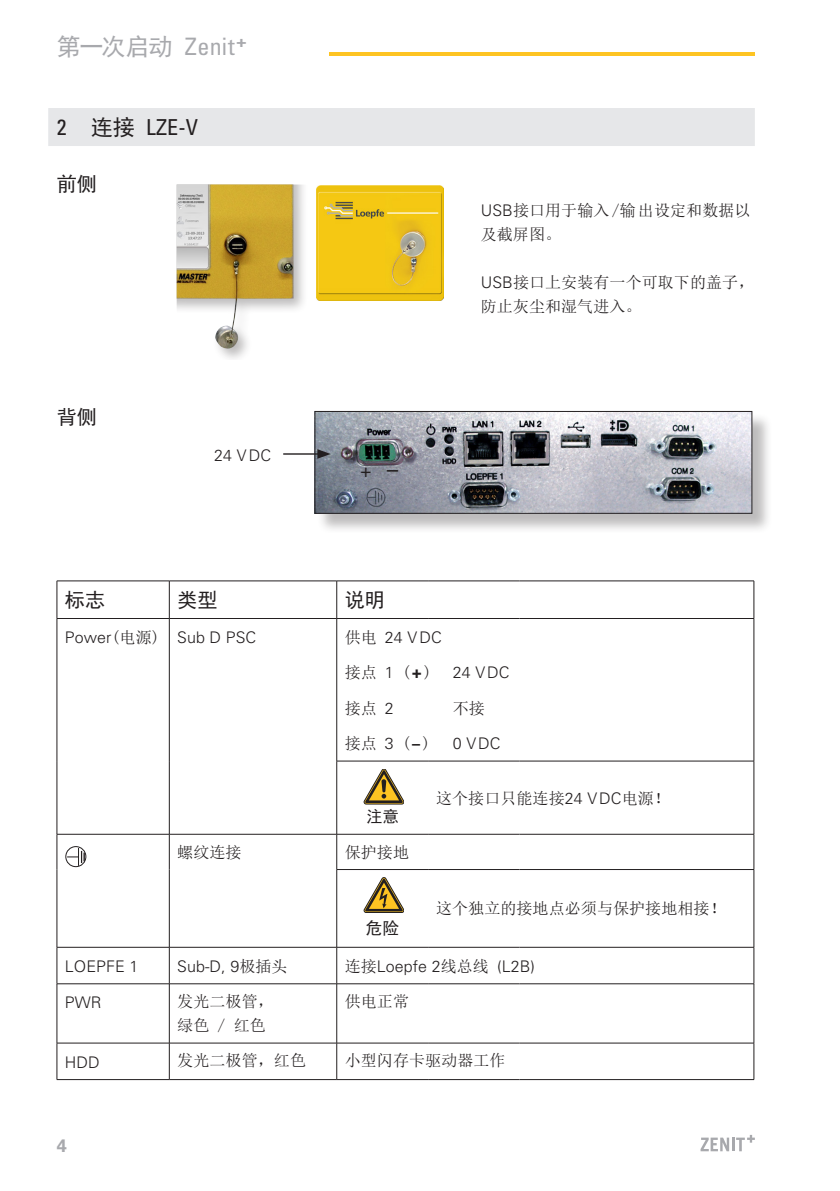
<style>
.page{position:relative;width:840px;height:1191px;background:#fff}
.page>*{position:absolute;margin:0;border:0;box-sizing:border-box;transform-origin:0 0}
.t1{font:24px "Sim Hei";letter-spacing:-.05em;color:#a8a9ad}
.t2{font:condensed 22px "Univers";color:#231f20}
.t3{font:21px "Sim Hei";color:#231f20}
.t4{font:20px "Sim Hei";letter-spacing:.005em;color:#231f20}
.t5{font:700 18px "Univers";color:#a8a9ad}
.t6{font:16.8px "Sim Hei";color:#231f20}
.t7{font:16px/24px "Sim Sun";letter-spacing:.005em;color:#231f20}
.t8{font:300 16px "Univers";letter-spacing:.005em;color:#231f20}
.t9{font:16px "Sim Hei";color:#231f20}
.s1{font-family:"Univers";font-stretch:condensed}
.s2{font-family:"Sim Hei";font-stretch:normal}
.s3{font-size:25.2px}
.s4{font-family:"Univers";font-weight:300}
.s5{font-family:"Sim Sun";font-weight:400}
.s6{font-family:"Univers";font-weight:700}
</style>
<div class="page">
<hr style="left:329px;top:53px;width:425px;height:3px;background:#fec422">
<svg style="left:700px;top:1137px;width:28px;height:14px"></svg>
<hr style="left:731px;top:1137px;width:3px;height:14px;background:#a8a9ad">
<svg style="left:736px;top:1135px;width:18px;height:16px"></svg>
<div style="left:48px;top:108px;width:706px;height:38px;background:#e6e7e9"></div>
<div style="left:176px;top:184px;width:132px;height:176px;background:#231f20;opacity:.3"></div>
<img style="left:176px;top:184px;width:117px;height:167px">
<div style="left:316px;top:413px;width:456px;height:121px;background:#231f20;opacity:.3"></div>
<img style="left:316px;top:413px;width:433px;height:98px">
<div style="left:314px;top:411px;width:437px;height:102px;border:1px solid #231f20"></div>
<hr style="left:283px;top:453px;width:37px;height:2px;background:#231f20">
<svg style="left:317px;top:449px;width:13px;height:10px"></svg>
<img style="left:316px;top:185px;width:127px;height:116px">
<hr style="left:57px;top:580px;width:112px;height:1px;background:#231f20">
<hr style="left:57px;top:581px;width:1px;height:37px;background:#231f20">
<hr style="left:169px;top:580px;width:167px;height:1px;background:#231f20">
<hr style="left:169px;top:581px;width:1px;height:37px;background:#231f20">
<hr style="left:336px;top:580px;width:92px;height:1px;background:#231f20">
<hr style="left:336px;top:581px;width:1px;height:37px;background:#231f20">
<hr style="left:428px;top:580px;width:91px;height:1px;background:#231f20">
<hr style="left:519px;top:580px;width:234px;height:1px;background:#231f20">
<hr style="left:753px;top:581px;width:1px;height:37px;background:#231f20">
<hr style="left:57px;top:618px;width:112px;height:1px;background:#231f20">
<hr style="left:57px;top:618px;width:1px;height:143px;background:#231f20">
<hr style="left:169px;top:618px;width:167px;height:1px;background:#231f20">
<hr style="left:169px;top:618px;width:1px;height:143px;background:#231f20">
<hr style="left:336px;top:618px;width:92px;height:1px;background:#231f20">
<hr style="left:336px;top:618px;width:1px;height:143px;background:#231f20">
<hr style="left:428px;top:618px;width:91px;height:1px;background:#231f20">
<hr style="left:519px;top:618px;width:234px;height:1px;background:#231f20">
<hr style="left:753px;top:618px;width:1px;height:143px;background:#231f20">
<hr style="left:57px;top:761px;width:1px;height:73px;background:#231f20">
<hr style="left:169px;top:761px;width:1px;height:73px;background:#231f20">
<hr style="left:336px;top:760px;width:92px;height:1px;background:#231f20">
<hr style="left:336px;top:761px;width:1px;height:73px;background:#231f20">
<hr style="left:428px;top:760px;width:91px;height:1px;background:#231f20">
<hr style="left:519px;top:760px;width:234px;height:1px;background:#231f20">
<hr style="left:753px;top:761px;width:1px;height:73px;background:#231f20">
<hr style="left:57px;top:834px;width:112px;height:1px;background:#231f20">
<hr style="left:57px;top:834px;width:1px;height:35px;background:#231f20">
<hr style="left:169px;top:834px;width:167px;height:1px;background:#231f20">
<hr style="left:169px;top:834px;width:1px;height:35px;background:#231f20">
<hr style="left:336px;top:834px;width:92px;height:1px;background:#231f20">
<hr style="left:336px;top:834px;width:1px;height:35px;background:#231f20">
<hr style="left:428px;top:834px;width:91px;height:1px;background:#231f20">
<hr style="left:519px;top:834px;width:234px;height:1px;background:#231f20">
<hr style="left:753px;top:834px;width:1px;height:35px;background:#231f20">
<hr style="left:57px;top:869px;width:1px;height:78px;background:#231f20">
<hr style="left:169px;top:869px;width:1px;height:78px;background:#231f20">
<hr style="left:753px;top:869px;width:1px;height:78px;background:#231f20">
<hr style="left:57px;top:947px;width:112px;height:1px;background:#231f20">
<hr style="left:57px;top:947px;width:1px;height:36px;background:#231f20">
<hr style="left:169px;top:947px;width:167px;height:1px;background:#231f20">
<hr style="left:169px;top:947px;width:1px;height:36px;background:#231f20">
<hr style="left:336px;top:947px;width:92px;height:1px;background:#231f20">
<hr style="left:336px;top:947px;width:1px;height:36px;background:#231f20">
<hr style="left:428px;top:947px;width:91px;height:1px;background:#231f20">
<hr style="left:519px;top:947px;width:234px;height:1px;background:#231f20">
<hr style="left:753px;top:947px;width:1px;height:36px;background:#231f20">
<hr style="left:57px;top:983px;width:112px;height:1px;background:#231f20">
<hr style="left:57px;top:984px;width:1px;height:59px;background:#231f20">
<hr style="left:169px;top:983px;width:167px;height:1px;background:#231f20">
<hr style="left:169px;top:984px;width:1px;height:59px;background:#231f20">
<hr style="left:336px;top:983px;width:92px;height:1px;background:#231f20">
<hr style="left:336px;top:984px;width:1px;height:59px;background:#231f20">
<hr style="left:428px;top:983px;width:91px;height:1px;background:#231f20">
<hr style="left:519px;top:983px;width:234px;height:1px;background:#231f20">
<hr style="left:753px;top:984px;width:1px;height:59px;background:#231f20">
<hr style="left:57px;top:1042px;width:112px;height:1px;background:#231f20">
<hr style="left:57px;top:1043px;width:1px;height:36px;background:#231f20">
<hr style="left:169px;top:1042px;width:167px;height:1px;background:#231f20">
<hr style="left:169px;top:1043px;width:1px;height:36px;background:#231f20">
<hr style="left:336px;top:1042px;width:92px;height:1px;background:#231f20">
<hr style="left:336px;top:1043px;width:1px;height:36px;background:#231f20">
<hr style="left:428px;top:1042px;width:91px;height:1px;background:#231f20">
<hr style="left:519px;top:1042px;width:234px;height:1px;background:#231f20">
<hr style="left:753px;top:1043px;width:1px;height:36px;background:#231f20">
<hr style="left:57px;top:1079px;width:112px;height:1px;background:#231f20">
<hr style="left:169px;top:1079px;width:167px;height:1px;background:#231f20">
<hr style="left:336px;top:1079px;width:92px;height:1px;background:#231f20">
<hr style="left:428px;top:1079px;width:91px;height:1px;background:#231f20">
<hr style="left:519px;top:1079px;width:234px;height:1px;background:#231f20">
<svg style="left:364px;top:769px;width:40px;height:35px"></svg>
<img style="left:67px;top:848px;width:17px;height:17px">
<div style="left:65px;top:846px;width:21px;height:21px;border:1px solid #231f20;border-radius:50%"></div>
<svg style="left:336px;top:869px;width:417px;height:78px"></svg>
<h1 class="t1" style="left:57px;top:34px;width:191px">第一次启动 <span class="s1">Zenit</span><sup>+</sup></h1>
<h2 class="t2" style="left:57px;top:113px;width:143px">2 <span class="s2">连接</span> LZE-V</h2>
<p class="t4" style="left:57px;top:174px;width:42px">前侧</p>
<p class="t4" style="left:57px;top:406px;width:42px">背侧</p>
<p class="t8" style="left:214px;top:445px;width:58px">24 VDC</p>
<h3 class="t3" style="left:360px;top:462px;width:40px">+ <span class="s3">-</span></h3>
<p class="t7" style="left:480px;top:198px;width:271px"><span class="s4">USB</span>接口用于输入/输出设定和数据以及截屏图。</p>
<p class="t7" style="left:480px;top:270px;width:275px"><span class="s4">USB</span>接口上安装有一个可取下的盖子，防止灰尘和湿气进入。</p>
<p class="t4" style="left:65px;top:589px;width:42px">标志</p>
<p class="t4" style="left:177px;top:589px;width:42px">类型</p>
<p class="t4" style="left:344px;top:589px;width:42px">说明</p>
<p class="t8" style="left:65px;top:628px;width:193px">Power<span class="s5">(电源)</span> Sub D PSC</p>
<p class="t8" style="left:344px;top:628px;width:98px"><span class="s5">供电</span> 24 VDC</p>
<p class="t7" style="left:344px;top:660px;width:88px">接点 <span class="s4">1</span> (<span class="s6">+</span>)</p>
<p class="t8" style="left:452px;top:663px;width:58px">24 VDC</p>
<p class="t7" style="left:344px;top:696px;width:51px">接点 <span class="s4">2</span></p>
<p class="t7" style="left:452px;top:696px;width:34px">不接</p>
<p class="t7" style="left:344px;top:731px;width:87px">接点 <span class="s4">3</span> (<span class="s6">–</span>)</p>
<p class="t8" style="left:452px;top:734px;width:49px">0 VDC</p>
<p class="t9" style="left:366px;top:808px;width:34px">注意</p>
<p class="t7" style="left:177px;top:840px;width:66px">螺纹连接</p>
<p class="t7" style="left:344px;top:840px;width:66px">保护接地</p>
<p class="t6" style="left:365px;top:920px;width:35px">危险</p>
<p class="t7" style="left:436px;top:786px;width:235px">这个接口只能连接<span class="s4">24 VDC</span>电源！</p>
<p class="t7" style="left:436px;top:896px;width:291px">这个独立的接地点必须与保护接地相接！</p>
<p class="t8" style="left:65px;top:956px;width:75px">LOEPFE 1</p>
<p class="t8" style="left:177px;top:956px;width:112px">Sub-D, 9<span class="s5">极插头</span></p>
<p class="t8" style="left:344px;top:956px;width:191px"><span class="s5">连接</span>Loepfe 2<span class="s5">线总线</span> (L2B)</p>
<p class="t8" style="left:65px;top:993px;width:38px">PWR</p>
<p class="t7" style="left:177px;top:989px;width:98px">发光二极管，绿色 / 红色</p>
<p class="t7" style="left:344px;top:989px;width:66px">供电正常</p>
<p class="t8" style="left:65px;top:1052px;width:36px">HDD</p>
<p class="t7" style="left:177px;top:1048px;width:130px">发光二极管，红色</p>
<p class="t7" style="left:344px;top:1048px;width:162px">小型闪存卡驱动器工作</p>
<p class="t5" style="left:57px;top:1135px;width:12px">4</p>
</div>
